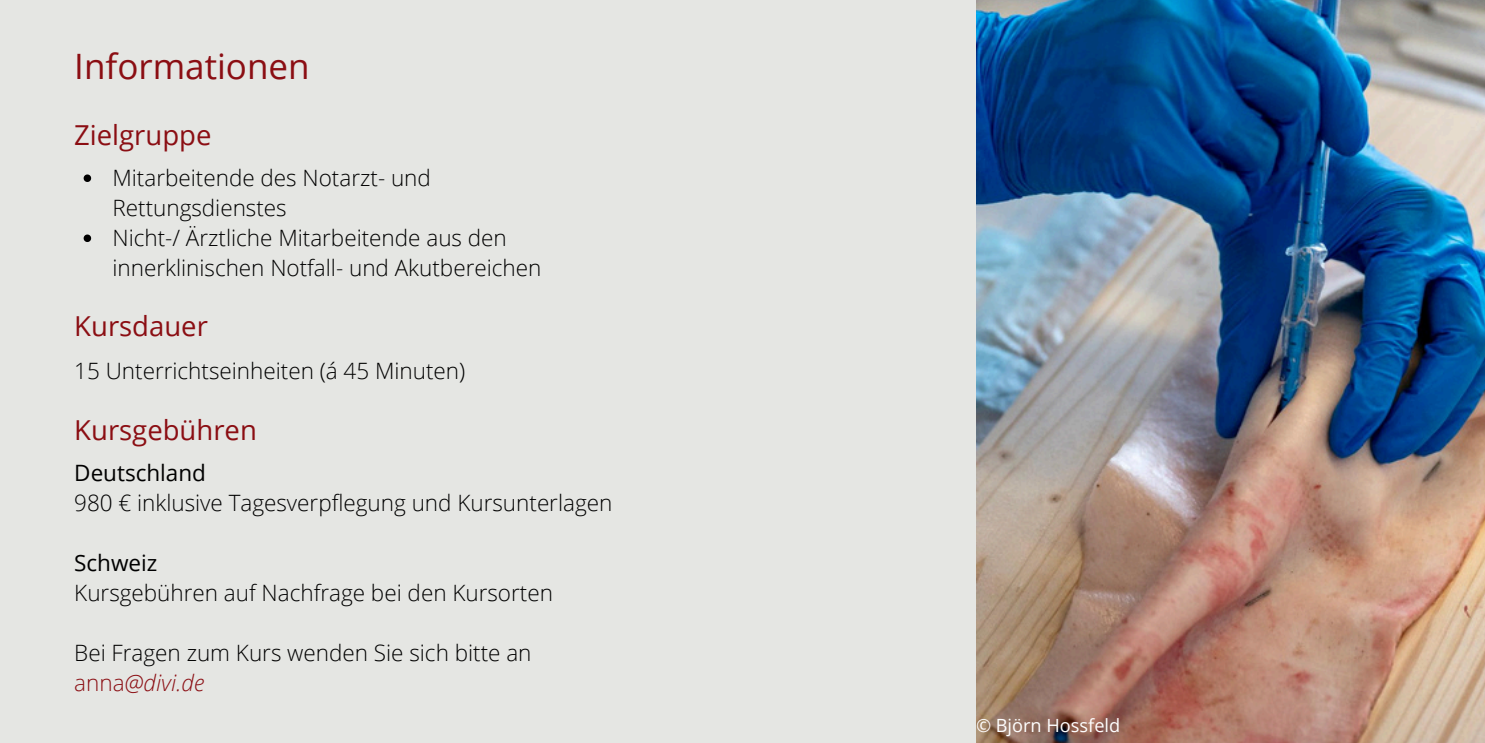
<style>
.page{position:relative;width:1485px;height:743px;background:#fff}
.page>*{position:absolute;margin:0;border:0;box-sizing:border-box;transform-origin:0 0}
.t1{font:35px "Open Sans";color:#8b0e13}
.t2{font:27.5px "Open Sans";color:#8b0e13}
.t3{font:300 22.5px/30px "Open Sans";color:#000}
.t4{font:italic 300 22.5px "Open Sans";color:#8b0e13}
.t5{font:18.25px "Open Sans";color:#fff}
.s1{font-weight:400}
.s2{font-style:normal}
</style>
<div class="page">
<div style="left:0;top:0;width:1485px;height:742px;background:#e5e6e3"></div>
<img style="left:976px;top:0;width:508px;height:742px">
<svg style="left:84px;top:174px;width:7px;height:8px"></svg>
<svg style="left:84px;top:234px;width:7px;height:8px"></svg>
<h2 class="t1" style="left:74px;top:41px;width:237px">Informationen</h2>
<h2 class="t2" style="left:74px;top:115px;width:139px">Zielgruppe</h2>
<p class="t3" style="left:113px;top:162px;width:320px">Mitarbeitende des Notarzt- und<br>Rettungsdienstes</p>
<p class="t3" style="left:113px;top:222px;width:430px">Nicht-/ Ärztliche Mitarbeitende aus den innerklinischen Notfall- und Akutbereichen</p>
<h2 class="t2" style="left:74px;top:307px;width:135px">Kursdauer</h2>
<p class="t3" style="left:74px;top:356px;width:393px">15 Unterrichtseinheiten (á 45 Minuten)</p>
<p class="t2" style="left:74px;top:410px;width:184px">Kursgebühren</p>
<h3 class="t3" style="left:74px;top:457px;width:540px"><span class="s1">Deutschland<br></span>980 € inklusive Tagesverpflegung und Kursunterlagen</h3>
<h3 class="t3" style="left:74px;top:547px;width:480px"><span class="s1">Schweiz<br></span>Kursgebühren auf Nachfrage bei den Kursorten</h3>
<h3 class="t3" style="left:74px;top:637px;width:459px">Bei Fragen zum Kurs wenden Sie sich bitte an</h3>
<p class="t4" style="left:74px;top:667px;width:131px"><span class="s2">anna</span>@divi.de</p>
<p class="t5" style="left:976px;top:712px;width:146px">© Björn Hossfeld</p>
</div>
